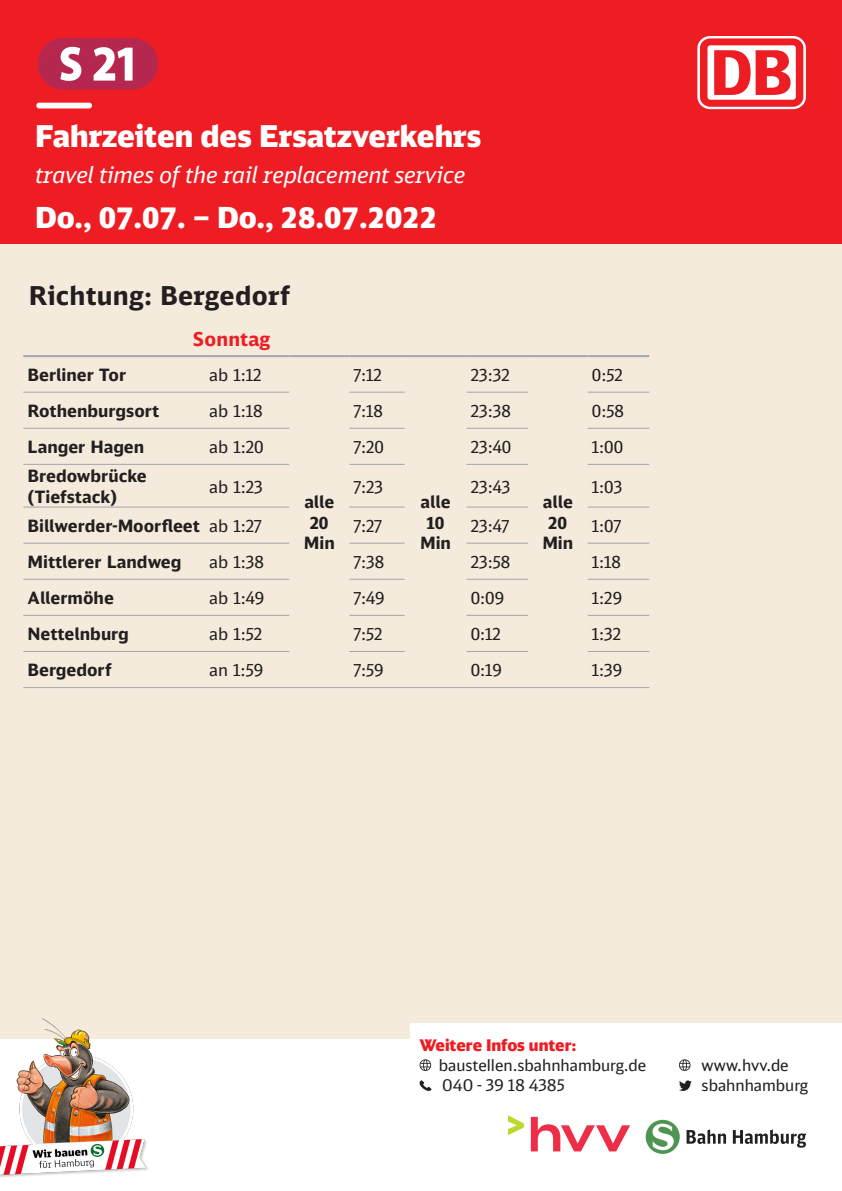
<style>
.page{position:relative;width:842px;height:1191px;background:#fff}
.page>*{position:absolute;margin:0;border:0;box-sizing:border-box;transform-origin:0 0}
.t1{font:900 30px "DB Head Alternate";color:#fff}
.t2{font:900 29px "DB Head Alternate";color:#fff}
.t3{font:700 26px "DB Sans";letter-spacing:.01em;color:#231f20}
.t4{font:italic 23px "DB Head Alternate";color:#fff}
.t5{font:700 19.1px "DB Sans";letter-spacing:.01em;color:#ee1d23}
.t6{font:700 17px/20.4px "DB Sans Alternate";color:#231f20;text-align:center}
.t7{font:17px "DB Sans Alternate";color:#231f20}
.t8{font:16.9px "DB Sans Alternate";color:#231f20}
.t9{font:16px/20px "DB Head";color:#231f20}
.t10{font:900 16px "DB Head";color:#ee1d23}
.s1{font-weight:400}
</style>
<div class="page">
<div style="left:0;top:211px;width:842px;height:827px;background:#f5ebdc"></div>
<div style="left:0;top:0;width:842px;height:244px;background:#ee1d23"></div>
<div style="left:410px;top:1023px;width:432px;height:168px;background:#fff"></div>
<svg style="left:38px;top:38px;width:120px;height:52px;background:#c94f6d"></svg>
<div style="left:36px;top:103px;width:56px;height:5px;background:#fff;border-radius:3px"></div>
<hr style="left:289px;top:687px;width:60px;height:1px;background:#a8a9ad">
<hr style="left:23px;top:392px;width:182px;height:1px;background:#a8a9ad">
<hr style="left:205px;top:392px;width:84px;height:1px;background:#a8a9ad">
<hr style="left:23px;top:428px;width:182px;height:1px;background:#a8a9ad">
<hr style="left:205px;top:428px;width:84px;height:1px;background:#a8a9ad">
<hr style="left:23px;top:464px;width:182px;height:1px;background:#a8a9ad">
<hr style="left:205px;top:464px;width:84px;height:1px;background:#a8a9ad">
<hr style="left:23px;top:506px;width:182px;height:1px;background:#a8a9ad">
<hr style="left:205px;top:506px;width:84px;height:1px;background:#a8a9ad">
<hr style="left:23px;top:542px;width:182px;height:2px;background:#a8a9ad">
<hr style="left:205px;top:542px;width:84px;height:2px;background:#a8a9ad">
<hr style="left:23px;top:579px;width:182px;height:1px;background:#a8a9ad">
<hr style="left:205px;top:579px;width:84px;height:1px;background:#a8a9ad">
<hr style="left:23px;top:615px;width:182px;height:1px;background:#a8a9ad">
<hr style="left:205px;top:615px;width:84px;height:1px;background:#a8a9ad">
<hr style="left:23px;top:651px;width:182px;height:1px;background:#a8a9ad">
<hr style="left:205px;top:651px;width:84px;height:1px;background:#a8a9ad">
<hr style="left:23px;top:687px;width:182px;height:1px;background:#a8a9ad">
<hr style="left:205px;top:687px;width:84px;height:1px;background:#a8a9ad">
<hr style="left:349px;top:392px;width:56px;height:1px;background:#a8a9ad">
<hr style="left:466px;top:392px;width:62px;height:1px;background:#a8a9ad">
<hr style="left:588px;top:392px;width:61px;height:1px;background:#a8a9ad">
<hr style="left:349px;top:428px;width:56px;height:1px;background:#a8a9ad">
<hr style="left:466px;top:428px;width:62px;height:1px;background:#a8a9ad">
<hr style="left:588px;top:428px;width:61px;height:1px;background:#a8a9ad">
<hr style="left:349px;top:464px;width:56px;height:1px;background:#a8a9ad">
<hr style="left:466px;top:464px;width:62px;height:1px;background:#a8a9ad">
<hr style="left:588px;top:464px;width:61px;height:1px;background:#a8a9ad">
<hr style="left:349px;top:506px;width:56px;height:1px;background:#a8a9ad">
<hr style="left:466px;top:506px;width:62px;height:1px;background:#a8a9ad">
<hr style="left:588px;top:506px;width:61px;height:1px;background:#a8a9ad">
<hr style="left:349px;top:542px;width:56px;height:2px;background:#a8a9ad">
<hr style="left:466px;top:542px;width:62px;height:2px;background:#a8a9ad">
<hr style="left:588px;top:542px;width:61px;height:2px;background:#a8a9ad">
<hr style="left:349px;top:579px;width:56px;height:1px;background:#a8a9ad">
<hr style="left:466px;top:579px;width:62px;height:1px;background:#a8a9ad">
<hr style="left:588px;top:579px;width:61px;height:1px;background:#a8a9ad">
<hr style="left:349px;top:615px;width:56px;height:1px;background:#a8a9ad">
<hr style="left:466px;top:615px;width:62px;height:1px;background:#a8a9ad">
<hr style="left:588px;top:615px;width:61px;height:1px;background:#a8a9ad">
<hr style="left:349px;top:651px;width:56px;height:1px;background:#a8a9ad">
<hr style="left:466px;top:651px;width:62px;height:1px;background:#a8a9ad">
<hr style="left:588px;top:651px;width:61px;height:1px;background:#a8a9ad">
<hr style="left:349px;top:687px;width:56px;height:1px;background:#a8a9ad">
<hr style="left:405px;top:687px;width:61px;height:1px;background:#a8a9ad">
<hr style="left:466px;top:687px;width:62px;height:1px;background:#a8a9ad">
<hr style="left:528px;top:687px;width:60px;height:1px;background:#a8a9ad">
<hr style="left:588px;top:687px;width:61px;height:1px;background:#a8a9ad">
<hr style="left:23px;top:355px;width:182px;height:2px;background:#a8a9ad">
<hr style="left:205px;top:355px;width:84px;height:2px;background:#a8a9ad">
<hr style="left:289px;top:355px;width:60px;height:2px;background:#a8a9ad">
<hr style="left:349px;top:355px;width:56px;height:2px;background:#a8a9ad">
<hr style="left:405px;top:355px;width:61px;height:2px;background:#a8a9ad">
<hr style="left:466px;top:355px;width:62px;height:2px;background:#a8a9ad">
<hr style="left:528px;top:355px;width:60px;height:2px;background:#a8a9ad">
<hr style="left:588px;top:355px;width:61px;height:2px;background:#a8a9ad">
<div style="left:697px;top:36px;width:109px;height:73px;background:#fff;border-radius:13px"></div>
<svg style="left:700px;top:38px;width:103px;height:69px"></svg>
<svg style="left:686px;top:1129px;width:40px;height:15px"></svg>
<svg style="left:733px;top:1129px;width:73px;height:18px"></svg>
<div style="left:646px;top:1119px;width:34px;height:34px;background:#4f9551;border-radius:50%"></div>
<svg style="left:652px;top:1123px;width:22px;height:27px"></svg>
<svg style="left:420px;top:1059px;width:11px;height:12px"></svg>
<svg style="left:419px;top:1080px;width:13px;height:11px"></svg>
<svg style="left:679px;top:1059px;width:11px;height:12px"></svg>
<svg style="left:679px;top:1080px;width:13px;height:11px"></svg>
<img style="left:0;top:1018px;width:150px;height:159px">
<svg style="left:531px;top:1116px;width:99px;height:35px"></svg>
<svg style="left:508px;top:1115px;width:16px;height:20px"></svg>
<h1 class="t1" style="left:35px;top:117px;width:448px">Fahrzeiten des Ersatzverkehrs</h1>
<h3 class="t4" style="left:35px;top:160px;width:432px">travel times of the rail replacement service</h3>
<h2 class="t2" style="left:35px;top:199px;width:404px">Do., 07.07. – Do., 28.07.2022</h2>
<h3 class="t3" style="left:29px;top:279px;width:263px">Richtung: Bergedorf</h3>
<p class="t5" style="left:193px;top:327px;width:79px">Sonntag</p>
<p class="t6" style="left:28px;top:364px;width:100px">Berliner Tor</p>
<p class="t7" style="left:209px;top:364px;width:54px">ab 1:12</p>
<p class="t8" style="left:354px;top:364px;width:30px">7:12</p>
<p class="t8" style="left:471px;top:364px;width:41px">23:32</p>
<p class="t8" style="left:592px;top:364px;width:33px">0:52</p>
<p class="t6" style="left:28px;top:400px;width:133px">Rothenburgsort</p>
<p class="t7" style="left:209px;top:400px;width:55px">ab 1:18</p>
<p class="t8" style="left:354px;top:400px;width:31px">7:18</p>
<p class="t8" style="left:471px;top:400px;width:42px">23:38</p>
<p class="t8" style="left:592px;top:400px;width:34px">0:58</p>
<p class="t6" style="left:28px;top:436px;width:118px">Langer Hagen</p>
<p class="t7" style="left:209px;top:436px;width:56px">ab 1:20</p>
<p class="t8" style="left:354px;top:436px;width:32px">7:20</p>
<p class="t8" style="left:471px;top:436px;width:42px">23:40</p>
<p class="t8" style="left:592px;top:436px;width:33px">1:00</p>
<p class="t6" style="left:28px;top:466px;width:121px;text-align:left">Bredowbrücke (Tiefstack)</p>
<p class="t7" style="left:209px;top:476px;width:55px">ab 1:23</p>
<p class="t8" style="left:354px;top:476px;width:31px">7:23</p>
<p class="t8" style="left:471px;top:476px;width:41px">23:43</p>
<p class="t8" style="left:592px;top:476px;width:32px">1:03</p>
<p class="t6" style="left:28px;top:515px;width:236px">Billwerder-Moorfleet <span class="s1">ab 1:27</span></p>
<p class="t8" style="left:354px;top:515px;width:30px">7:27</p>
<p class="t8" style="left:471px;top:515px;width:40px">23:47</p>
<p class="t8" style="left:592px;top:515px;width:31px">1:07</p>
<p class="t6" style="left:28px;top:551px;width:155px">Mittlerer Landweg</p>
<p class="t7" style="left:209px;top:551px;width:56px">ab 1:38</p>
<p class="t8" style="left:354px;top:551px;width:32px">7:38</p>
<p class="t8" style="left:471px;top:551px;width:41px">23:58</p>
<p class="t8" style="left:592px;top:551px;width:31px">1:18</p>
<p class="t6" style="left:28px;top:587px;width:88px">Allermöhe</p>
<p class="t7" style="left:209px;top:587px;width:57px">ab 1:49</p>
<p class="t8" style="left:354px;top:587px;width:32px">7:49</p>
<p class="t8" style="left:471px;top:587px;width:35px">0:09</p>
<p class="t8" style="left:592px;top:587px;width:32px">1:29</p>
<p class="t6" style="left:28px;top:623px;width:103px">Nettelnburg</p>
<p class="t7" style="left:209px;top:623px;width:55px">ab 1:52</p>
<p class="t8" style="left:354px;top:623px;width:30px">7:52</p>
<p class="t8" style="left:471px;top:623px;width:32px">0:12</p>
<p class="t8" style="left:592px;top:623px;width:31px">1:32</p>
<p class="t6" style="left:28px;top:659px;width:86px">Bergedorf</p>
<p class="t7" style="left:209px;top:659px;width:56px">an 1:59</p>
<p class="t8" style="left:354px;top:660px;width:31px">7:59</p>
<p class="t8" style="left:471px;top:660px;width:33px">0:19</p>
<p class="t8" style="left:592px;top:660px;width:32px">1:39</p>
<p class="t6" style="left:420px;top:491px;width:32px">alle<br>10<br>Min</p>
<p class="t6" style="left:542px;top:491px;width:32px">alle<br>20<br>Min</p>
<p class="t6" style="left:304px;top:491px;width:32px">alle<br>20<br>Min</p>
<p class="t10" style="left:420px;top:1034px;width:158px">Weitere Infos unter:</p>
<p class="t9" style="left:439px;top:1054px;width:209px">baustellen.sbahnhamburg.de<br>040 - 39 18 4385</p>
<p class="t9" style="left:702px;top:1054px;width:108px">www.hvv.de sbahnhamburg</p>
</div>
